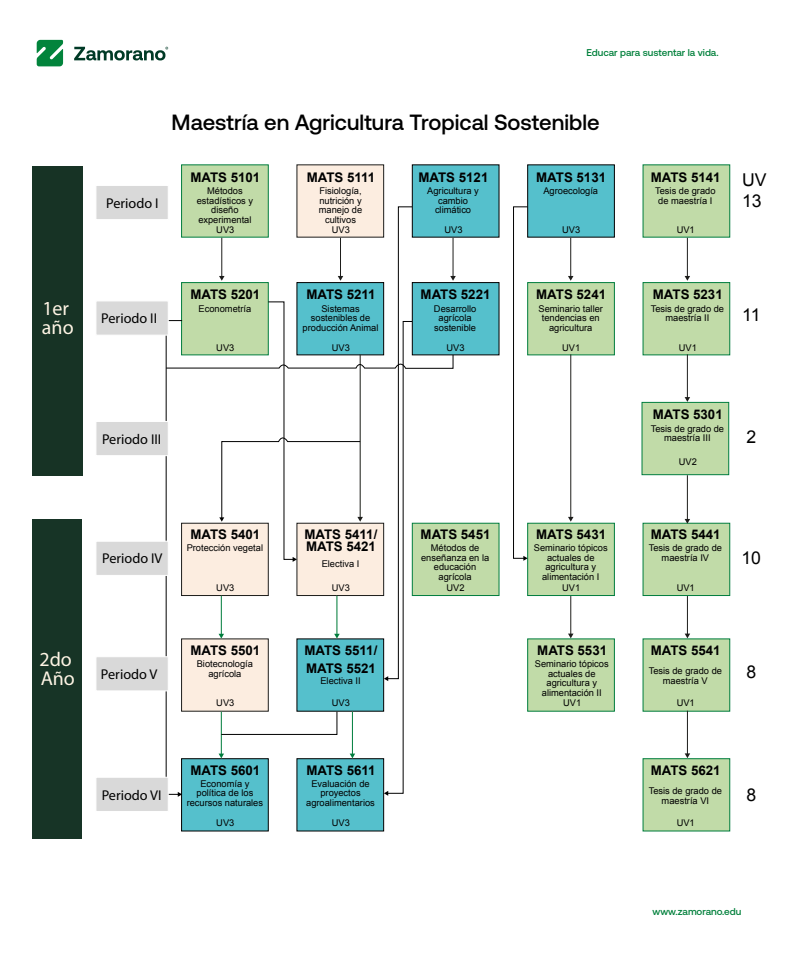
<style>
.page{position:relative;width:792px;height:971px;background:#fff}
.page>*{position:absolute;margin:0;border:0;box-sizing:border-box;transform-origin:0 0}
.t1{font:500 22px "Aeonik";color:#000}
.t2{font:20px/19.2px "Myriad Pro";color:#fff5e5}
.t3{font:17.6px/20.6px "Arial";color:#000}
.t4{font:14.2px "Myriad Pro";color:#000}
.t5{font:700 13.3px/17.8px "Arial";color:#000}
.t6{font:700 13.3px "Arial";letter-spacing:-.025em;color:#000}
.t7{font:500 9.9px "Aeonik";color:#00803b}
.t8{font:9.3px/9.6px "Arial";color:#000;text-align:center}
</style>
<div class="page">
<div style="left:95px;top:185px;width:74px;height:35px;background:#d9d9d9;border:1px solid #fff"></div>
<div style="left:32px;top:166px;width:51px;height:309px;background:#173325"></div>
<div style="left:33px;top:519px;width:49px;height:319px;background:#173426"></div>
<div style="left:181px;top:165px;width:88px;height:72px;background:#c1dba8;border:1px solid #007d3d"></div>
<div style="left:297px;top:164px;width:87px;height:73px;background:#fcede0"></div>
<div style="left:412px;top:165px;width:87px;height:72px;background:#55c0cc"></div>
<div style="left:527px;top:165px;width:88px;height:72px;background:#55c0cc;border:1px solid #000"></div>
<div style="left:643px;top:165px;width:87px;height:72px;background:#c1dba8"></div>
<div style="left:412px;top:282px;width:87px;height:73px;background:#55c0cc"></div>
<div style="left:527px;top:282px;width:88px;height:73px;background:#c1dba8;border:1px solid #007d3d"></div>
<div style="left:643px;top:282px;width:87px;height:73px;background:#c1dba8;border:1px solid #007d3d"></div>
<div style="left:642px;top:402px;width:87px;height:73px;background:#c1dba8;border:1px solid #007d3d"></div>
<div style="left:412px;top:523px;width:87px;height:73px;background:#c1dba8;border:1px solid #007d3d"></div>
<div style="left:527px;top:523px;width:88px;height:73px;background:#c1dba8;border:1px solid #007d3d"></div>
<div style="left:643px;top:523px;width:87px;height:73px;background:#c1dba8;border:1px solid #007d3d"></div>
<div style="left:527px;top:638px;width:88px;height:73px;background:#c1dba8;border:1px solid #007d3d"></div>
<div style="left:643px;top:638px;width:87px;height:73px;background:#c1dba8"></div>
<div style="left:181px;top:758px;width:88px;height:73px;background:#55c0cc;border:1px solid #000"></div>
<div style="left:297px;top:758px;width:87px;height:73px;background:#55c0cc"></div>
<div style="left:643px;top:758px;width:87px;height:73px;background:#c1dba8;border:1px solid #007d3d"></div>
<hr style="left:570px;top:238px;width:1px;height:39px;background:#1d1d1b">
<svg style="left:568px;top:276px;width:5px;height:5px"></svg>
<hr style="left:687px;top:238px;width:1px;height:39px;background:#1d1d1b">
<svg style="left:685px;top:276px;width:5px;height:5px"></svg>
<hr style="left:687px;top:354px;width:1px;height:44px;background:#1d1d1b">
<svg style="left:685px;top:397px;width:5px;height:5px"></svg>
<hr style="left:571px;top:354px;width:1px;height:163px;background:#1d1d1b">
<svg style="left:568px;top:517px;width:6px;height:4px"></svg>
<hr style="left:687px;top:475px;width:1px;height:45px;background:#1d1d1b">
<svg style="left:685px;top:519px;width:5px;height:5px"></svg>
<hr style="left:687px;top:596px;width:1px;height:38px;background:#1d1d1b">
<svg style="left:685px;top:633px;width:5px;height:5px"></svg>
<hr style="left:687px;top:710px;width:1px;height:44px;background:#1d1d1b">
<svg style="left:685px;top:753px;width:5px;height:5px"></svg>
<hr style="left:571px;top:596px;width:1px;height:38px;background:#1d1d1b">
<svg style="left:568px;top:633px;width:6px;height:5px"></svg>
<svg style="left:513px;top:206px;width:15px;height:355px"></svg>
<svg style="left:166px;top:206px;width:290px;height:591px"></svg>
<svg style="left:37px;top:40px;width:26px;height:26px"></svg>
<svg style="left:74px;top:47px;width:94px;height:13px"></svg>
<div style="left:95px;top:300px;width:74px;height:36px;background:#d9d9d9;border:1px solid #fff"></div>
<div style="left:95px;top:421px;width:74px;height:35px;background:#d9d9d9;border:1px solid #fff"></div>
<div style="left:95px;top:540px;width:74px;height:36px;background:#d9d9d9;border:1px solid #fff"></div>
<div style="left:95px;top:656px;width:74px;height:35px;background:#d9d9d9;border:1px solid #fff"></div>
<div style="left:95px;top:776px;width:74px;height:36px;background:#d9d9d9;border:1px solid #fff"></div>
<h2 class="t2" style="left:42px;top:298px;width:33px">1er año</h2>
<h2 class="t2" style="left:39px;top:649px;width:37px">2do<br>Año</h2>
<p class="t7" style="left:586px;top:47px;width:134px">Educar para sustentar la vida.</p>
<h3 class="t4" style="left:106px;top:194px;width:54px">Periodo I</h3>
<h1 class="t1" style="left:172px;top:110px;width:429px">Maestría en Agricultura Tropical Sostenible</h1>
<h3 class="t5" style="left:190px;top:169px;width:71px">MATS 5101</h3>
<h3 class="t6" style="left:307px;top:168px;width:70px">MATS 5111</h3>
<h3 class="t5" style="left:419px;top:169px;width:71px">MATS 5121</h3>
<h3 class="t5" style="left:536px;top:169px;width:71px">MATS 5131</h3>
<p class="t8" style="left:197px;top:186px;width:58px">Métodos estadísticos y diseño experimental</p>
<p class="t8" style="left:319px;top:186px;width:45px">Fisiología, nutrición y manejo de cultivos</p>
<p class="t8" style="left:427px;top:186px;width:53px">Agricultura y cambio climático</p>
<p class="t8" style="left:543px;top:186px;width:56px">Agroecología</p>
<p class="t8" style="left:216px;top:225px;width:20px">UV3</p>
<p class="t8" style="left:332px;top:225px;width:20px">UV3</p>
<p class="t8" style="left:444px;top:225px;width:20px">UV3</p>
<p class="t8" style="left:562px;top:225px;width:20px">UV3</p>
<h3 class="t4" style="left:101px;top:310px;width:57px">Periodo II</h3>
<h3 class="t5" style="left:190px;top:286px;width:71px">MATS 5201</h3>
<p class="t8" style="left:199px;top:304px;width:54px">Econometría</p>
<p class="t8" style="left:216px;top:343px;width:20px">UV3</p>
<h3 class="t5" style="left:306px;top:286px;width:71px">MATS 5211</h3>
<h3 class="t5" style="left:421px;top:286px;width:71px">MATS 5221</h3>
<p class="t8" style="left:303px;top:304px;width:77px">Sistemas sostenibles de producción Animal</p>
<p class="t8" style="left:434px;top:304px;width:44px">Desarrollo agrícola sostenible</p>
<p class="t8" style="left:332px;top:343px;width:20px">UV3</p>
<p class="t8" style="left:447px;top:343px;width:20px">UV3</p>
<h3 class="t5" style="left:536px;top:286px;width:71px">MATS 5241</h3>
<p class="t8" style="left:538px;top:304px;width:66px">Seminario taller tendencias en agricultura</p>
<p class="t8" style="left:562px;top:343px;width:20px">UV1</p>
<h3 class="t5" style="left:651px;top:169px;width:71px">MATS 5141</h3>
<p class="t8" style="left:655px;top:186px;width:62px">Tesis de grado de maestría I</p>
<p class="t8" style="left:677px;top:225px;width:20px">UV1</p>
<h3 class="t3" style="left:742px;top:170px;width:26px">UV<br>13</h3>
<h3 class="t5" style="left:653px;top:286px;width:71px">MATS 5231</h3>
<p class="t8" style="left:651px;top:304px;width:75px">Tesis de grado de maestría II</p>
<p class="t8" style="left:679px;top:343px;width:20px">UV1</p>
<h3 class="t3" style="left:742px;top:304px;width:20px">11</h3>
<h3 class="t4" style="left:102px;top:430px;width:61px">Periodo III</h3>
<h3 class="t5" style="left:653px;top:406px;width:71px">MATS 5301</h3>
<p class="t8" style="left:679px;top:457px;width:20px">UV2</p>
<p class="t8" style="left:651px;top:423px;width:75px">Tesis de grado de maestría III</p>
<h3 class="t3" style="left:746px;top:426px;width:11px">2</h3>
<h3 class="t4" style="left:102px;top:550px;width:62px">Periodo IV</h3>
<h3 class="t5" style="left:190px;top:526px;width:71px">MATS 5401</h3>
<p class="t8" style="left:187px;top:543px;width:78px">Protección vegetal</p>
<p class="t8" style="left:216px;top:582px;width:20px">UV3</p>
<h3 class="t5" style="left:305px;top:528px;width:74px;line-height:12.4px">MATS 5411/<br>MATS 5421</h3>
<p class="t8" style="left:332px;top:582px;width:20px">UV3</p>
<p class="t8" style="left:322px;top:559px;width:39px">Electiva I</p>
<h3 class="t5" style="left:421px;top:526px;width:71px">MATS 5451</h3>
<p class="t8" style="left:421px;top:543px;width:70px">Métodos de enseñanza en la educación agrícola</p>
<p class="t8" style="left:447px;top:582px;width:20px">UV2</p>
<h3 class="t5" style="left:536px;top:526px;width:71px">MATS 5431</h3>
<h3 class="t5" style="left:651px;top:526px;width:71px">MATS 5441</h3>
<p class="t8" style="left:534px;top:543px;width:75px">Seminario tópicos actuales de agricultura y alimentación I</p>
<p class="t8" style="left:649px;top:543px;width:75px">Tesis de grado de maestría IV</p>
<h3 class="t3" style="left:742px;top:548px;width:21px">10</h3>
<p class="t8" style="left:562px;top:582px;width:20px">UV1</p>
<p class="t8" style="left:677px;top:582px;width:20px">UV1</p>
<h3 class="t4" style="left:101px;top:665px;width:58px">Periodo V</h3>
<h3 class="t5" style="left:190px;top:641px;width:71px">MATS 5501</h3>
<p class="t8" style="left:197px;top:659px;width:58px">Biotecnología agrícola</p>
<p class="t8" style="left:216px;top:698px;width:20px">UV3</p>
<h3 class="t5" style="left:305px;top:641px;width:74px">MATS 5511/<br>MATS 5521</h3>
<p class="t8" style="left:332px;top:698px;width:20px">UV3</p>
<p class="t8" style="left:320px;top:675px;width:42px">Electiva II</p>
<h3 class="t5" style="left:537px;top:641px;width:71px">MATS 5531</h3>
<h3 class="t5" style="left:651px;top:641px;width:71px">MATS 5541</h3>
<p class="t8" style="left:535px;top:659px;width:75px">Seminario tópicos actuales de agricultura y alimentación II</p>
<p class="t8" style="left:649px;top:666px;width:75px">Tesis de grado de maestría V</p>
<h3 class="t3" style="left:746px;top:662px;width:11px">8</h3>
<p class="t8" style="left:563px;top:698px;width:20px">UV1</p>
<p class="t8" style="left:677px;top:698px;width:20px">UV1</p>
<h3 class="t5" style="left:190px;top:761px;width:71px">MATS 5601</h3>
<h3 class="t5" style="left:306px;top:761px;width:71px">MATS 5611</h3>
<h3 class="t5" style="left:651px;top:761px;width:71px">MATS 5621</h3>
<h3 class="t4" style="left:102px;top:786px;width:61px">Periodo VI</h3>
<p class="t8" style="left:187px;top:778px;width:78px">Economía y política de los recursos naturales</p>
<p class="t8" style="left:306px;top:778px;width:70px">Evaluación de proyectos agroalimentarios</p>
<p class="t8" style="left:649px;top:786px;width:75px">Tesis de grado de maestría VI</p>
<h3 class="t3" style="left:746px;top:784px;width:11px">8</h3>
<p class="t8" style="left:216px;top:818px;width:20px">UV3</p>
<p class="t8" style="left:332px;top:818px;width:20px">UV3</p>
<p class="t8" style="left:677px;top:818px;width:20px">UV1</p>
<p class="t7" style="left:653px;top:905px;width:90px">www.zamorano.edu</p>
</div>
